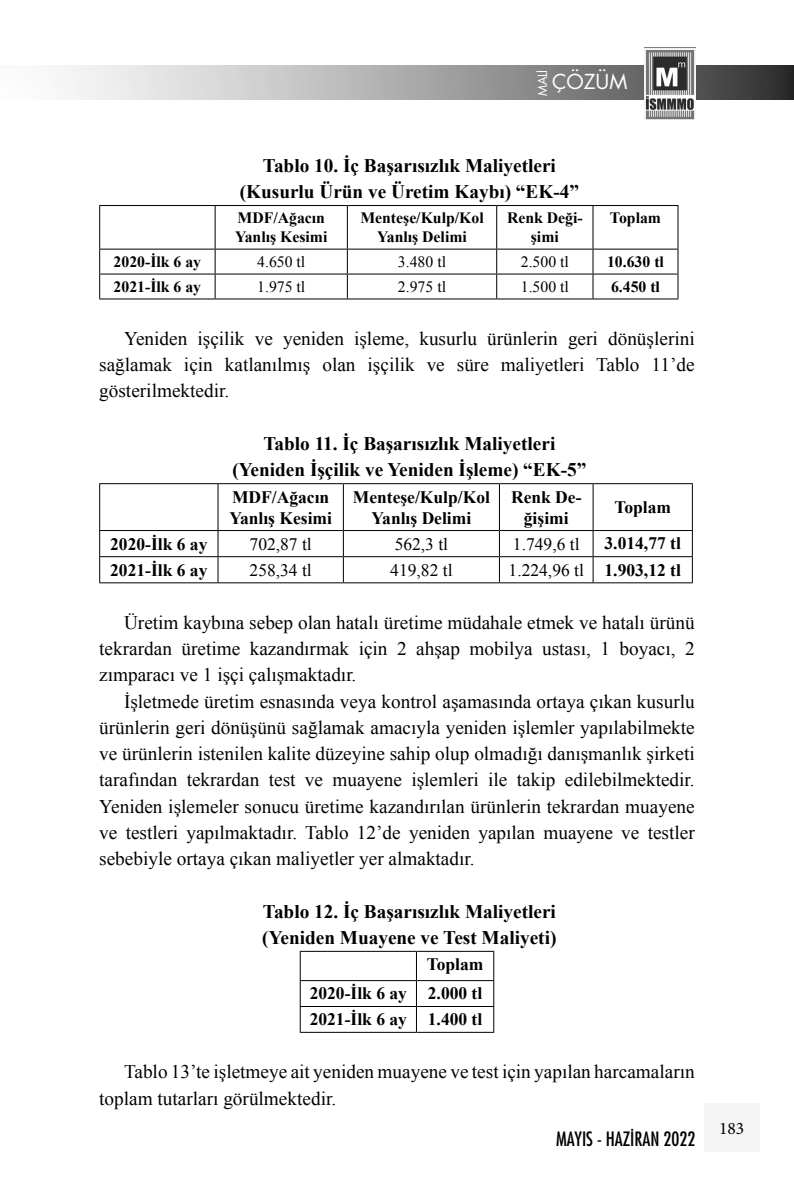
<style>
.page{position:relative;width:794px;height:1191px;background:#fff}
.page>*{position:absolute;margin:0;border:0;box-sizing:border-box;transform-origin:0 0}
.t1{font:20.12px "Futura Book Tr";color:#fff}
.No_Spacing{font:19.25px/26.2px "Times New Roman";color:#000;text-align:justify}
.No_Spacing-2{font:700 19.25px "Times New Roman";color:#000}
.t2{font:19.25px "Futura Cond Nr Tr";color:#000}
.No_Spacing-3{font:700 17.5px/21px "Times New Roman";color:#000;text-align:center}
.No_Spacing-4{font:17.5px "Times New Roman";color:#000}
.t3{font:17.5px "Minion Pro";color:#000}
.No_Spacing-5{font:700 15.75px/18.9px "Times New Roman";color:#000;text-align:center}
.No_Spacing-6{font:15.75px "Times New Roman";color:#000}
.t4{font:12.25px "Futura Book Tr";color:#fff}
</style>
<div class="page">
<svg style="left:64px;top:65px;width:730px;height:35px;background:#a3a3a3"></svg>
<img style="left:644px;top:47px;width:51px;height:73px">
<div style="left:704px;top:1103px;width:55px;height:48px;background:#f5f5f5"></div>
<hr style="left:99px;top:205px;width:116px;height:1px;background:#000">
<hr style="left:99px;top:206px;width:1px;height:43px;background:#000">
<hr style="left:215px;top:205px;width:132px;height:1px;background:#000">
<hr style="left:215px;top:206px;width:1px;height:43px;background:#000">
<hr style="left:347px;top:205px;width:150px;height:1px;background:#000">
<hr style="left:347px;top:206px;width:1px;height:43px;background:#000">
<hr style="left:497px;top:205px;width:96px;height:1px;background:#000">
<hr style="left:496px;top:206px;width:1px;height:43px;background:#000">
<hr style="left:593px;top:205px;width:85px;height:1px;background:#000">
<hr style="left:592px;top:206px;width:1px;height:43px;background:#000">
<hr style="left:677px;top:206px;width:1px;height:43px;background:#000">
<hr style="left:99px;top:249px;width:116px;height:1px;background:#000">
<hr style="left:215px;top:249px;width:132px;height:1px;background:#000">
<hr style="left:347px;top:249px;width:150px;height:1px;background:#000">
<hr style="left:497px;top:249px;width:96px;height:1px;background:#000">
<hr style="left:593px;top:249px;width:85px;height:1px;background:#000">
<hr style="left:99px;top:274px;width:116px;height:1px;background:#000">
<svg style="left:99px;top:249px;width:1px;height:49px"></svg>
<hr style="left:215px;top:274px;width:132px;height:1px;background:#000">
<svg style="left:215px;top:249px;width:1px;height:49px"></svg>
<hr style="left:347px;top:274px;width:150px;height:1px;background:#000">
<svg style="left:347px;top:249px;width:1px;height:49px"></svg>
<hr style="left:497px;top:274px;width:96px;height:1px;background:#000">
<svg style="left:496px;top:249px;width:1px;height:49px"></svg>
<hr style="left:593px;top:274px;width:85px;height:1px;background:#000">
<svg style="left:592px;top:249px;width:1px;height:49px"></svg>
<svg style="left:677px;top:249px;width:1px;height:49px"></svg>
<hr style="left:99px;top:298px;width:116px;height:1px;background:#000">
<hr style="left:215px;top:298px;width:132px;height:1px;background:#000">
<hr style="left:347px;top:298px;width:150px;height:1px;background:#000">
<hr style="left:497px;top:298px;width:96px;height:1px;background:#000">
<hr style="left:593px;top:298px;width:85px;height:1px;background:#000">
<hr style="left:99px;top:483px;width:119px;height:1px;background:#000">
<hr style="left:99px;top:484px;width:1px;height:46px;background:#000">
<hr style="left:218px;top:483px;width:125px;height:1px;background:#000">
<hr style="left:218px;top:484px;width:1px;height:46px;background:#000">
<hr style="left:343px;top:483px;width:156px;height:1px;background:#000">
<hr style="left:343px;top:484px;width:1px;height:46px;background:#000">
<hr style="left:499px;top:483px;width:94px;height:1px;background:#000">
<hr style="left:499px;top:484px;width:1px;height:46px;background:#000">
<hr style="left:593px;top:483px;width:100px;height:1px;background:#000">
<hr style="left:592px;top:484px;width:1px;height:46px;background:#000">
<hr style="left:692px;top:484px;width:1px;height:46px;background:#000">
<hr style="left:99px;top:530px;width:119px;height:1px;background:#000">
<hr style="left:218px;top:530px;width:125px;height:1px;background:#000">
<hr style="left:343px;top:530px;width:156px;height:1px;background:#000">
<hr style="left:499px;top:530px;width:94px;height:1px;background:#000">
<hr style="left:593px;top:530px;width:100px;height:1px;background:#000">
<hr style="left:99px;top:556px;width:119px;height:1px;background:#000">
<svg style="left:99px;top:531px;width:1px;height:51px"></svg>
<hr style="left:218px;top:556px;width:125px;height:1px;background:#000">
<svg style="left:218px;top:531px;width:1px;height:51px"></svg>
<hr style="left:343px;top:556px;width:156px;height:1px;background:#000">
<svg style="left:343px;top:531px;width:1px;height:51px"></svg>
<hr style="left:499px;top:556px;width:94px;height:1px;background:#000">
<svg style="left:499px;top:531px;width:1px;height:51px"></svg>
<hr style="left:593px;top:556px;width:100px;height:1px;background:#000">
<svg style="left:592px;top:531px;width:1px;height:51px"></svg>
<svg style="left:692px;top:531px;width:1px;height:51px"></svg>
<hr style="left:99px;top:582px;width:119px;height:1px;background:#000">
<hr style="left:218px;top:582px;width:125px;height:1px;background:#000">
<hr style="left:343px;top:582px;width:156px;height:1px;background:#000">
<hr style="left:499px;top:582px;width:94px;height:1px;background:#000">
<hr style="left:593px;top:582px;width:100px;height:1px;background:#000">
<hr style="left:300px;top:951px;width:116px;height:1px;background:#000">
<hr style="left:416px;top:951px;width:78px;height:1px;background:#000">
<hr style="left:300px;top:980px;width:116px;height:1px;background:#000">
<hr style="left:416px;top:980px;width:78px;height:1px;background:#000">
<hr style="left:300px;top:1006px;width:116px;height:1px;background:#000">
<svg style="left:300px;top:951px;width:1px;height:81px"></svg>
<hr style="left:416px;top:1006px;width:78px;height:1px;background:#000">
<svg style="left:416px;top:951px;width:1px;height:81px"></svg>
<svg style="left:493px;top:951px;width:1px;height:81px"></svg>
<hr style="left:300px;top:1032px;width:116px;height:1px;background:#000">
<hr style="left:416px;top:1032px;width:78px;height:1px;background:#000">
<p class="t4" style="left:534px;top:96px;width:27px;rotate:-90deg">MALİ</p>
<p class="t1" style="left:552px;top:68px;width:77px">ÇÖZÜM</p>
<p class="No_Spacing-2" style="left:263px;top:152px;width:294px">Tablo 10. İç Başarısızlık Maliyetleri</p>
<p class="No_Spacing-2" style="left:240px;top:178px;width:341px">(Kusurlu Ürün ve Üretim Kaybı) “EK-4”</p>
<p class="No_Spacing-5" style="left:235px;top:208px;width:94px;text-align:left">MDF/Ağacın<br>Yanlış Kesimi</p>
<p class="No_Spacing-5" style="left:360px;top:208px;width:125px">Menteşe/Kulp/Kol<br>Yanlış Delimi</p>
<p class="No_Spacing-5" style="left:507px;top:208px;width:77px">Renk Deği&shy;şimi</p>
<p class="No_Spacing-5" style="left:610px;top:208px;width:53px">Toplam</p>
<p class="No_Spacing-5" style="left:114px;top:252px;width:89px">2020-İlk 6 ay</p>
<p class="No_Spacing-6" style="left:257px;top:251px;width:50px">4.650 tl</p>
<p class="No_Spacing-6" style="left:398px;top:251px;width:50px">3.480 tl</p>
<p class="No_Spacing-6" style="left:521px;top:251px;width:50px">2.500 tl</p>
<p class="No_Spacing-5" style="left:607px;top:252px;width:58px">10.630 tl</p>
<p class="No_Spacing-5" style="left:114px;top:277px;width:89px">2021-İlk 6 ay</p>
<p class="No_Spacing-6" style="left:257px;top:276px;width:50px">1.975 tl</p>
<p class="No_Spacing-6" style="left:398px;top:276px;width:50px">2.975 tl</p>
<p class="No_Spacing-6" style="left:521px;top:276px;width:50px">1.500 tl</p>
<p class="No_Spacing-5" style="left:611px;top:277px;width:50px">6.450 tl</p>
<p class="No_Spacing" style="left:99px;top:325px;width:597px;text-indent:25px">Yeniden işçilik ve yeniden işleme, kusurlu ürünlerin geri dönüşlerini sağlamak için katlanılmış olan işçilik ve süre maliyetleri Tablo 11’de gösterilmektedir.</p>
<p class="No_Spacing-2" style="left:263px;top:430px;width:293px">Tablo 11. İç Başarısızlık Maliyetleri</p>
<p class="No_Spacing-2" style="left:232px;top:456px;width:355px">(Yeniden İşçilik ve Yeniden İşleme) “EK-5”</p>
<p class="No_Spacing-3" style="left:229px;top:486px;width:104px;text-align:left">MDF/Ağacın<br>Yanlış Kesimi</p>
<p class="No_Spacing-3" style="left:353px;top:486px;width:139px">Menteşe/Kulp/Kol<br>Yanlış Delimi</p>
<p class="No_Spacing-3" style="left:511px;top:486px;width:72px">Renk De&shy;ğişimi</p>
<p class="No_Spacing-3" style="left:614px;top:496px;width:58px">Toplam</p>
<p class="No_Spacing-3" style="left:110px;top:533px;width:99px">2020-İlk 6 ay</p>
<p class="No_Spacing-4" style="left:249px;top:532px;width:64px">702,87 tl</p>
<p class="No_Spacing-4" style="left:395px;top:532px;width:55px">562,3 tl</p>
<p class="No_Spacing-4" style="left:513px;top:532px;width:68px">1.749,6 tl</p>
<p class="No_Spacing-3" style="left:604px;top:532px;width:78px">3.014,77 tl</p>
<p class="No_Spacing-3" style="left:110px;top:559px;width:99px">2021-İlk 6 ay</p>
<p class="No_Spacing-4" style="left:249px;top:558px;width:64px">258,34 tl</p>
<p class="No_Spacing-4" style="left:390px;top:558px;width:64px">419,82 tl</p>
<p class="No_Spacing-4" style="left:508px;top:558px;width:77px">1.224,96 tl</p>
<p class="No_Spacing-3" style="left:604px;top:559px;width:78px">1.903,12 tl</p>
<p class="No_Spacing" style="left:99px;top:609px;width:597px;text-indent:25px">Üretim kaybına sebep olan hatalı üretime müdahale etmek ve hatalı ürünü tekrardan üretime kazandırmak için 2 ahşap mobilya ustası, 1 boyacı, 2 zımparacı ve 1 işçi çalışmaktadır.</p>
<p class="No_Spacing" style="left:99px;top:687px;width:597px;text-indent:25px">İşletmede üretim esnasında veya kontrol aşamasında ortaya çıkan kusurlu ürünlerin geri dönüşünü sağlamak amacıyla yeniden işlemler yapılabilmekte ve ürünlerin istenilen kalite düzeyine sahip olup olmadığı danışmanlık şirketi tarafından tekrardan test ve muayene işlemleri ile takip edilebilmektedir.<br>Yeniden işlemeler sonucu üretime kazandırılan ürünlerin tekrardan muayene ve testleri yapılmaktadır. Tablo 12’de yeniden yapılan muayene ve testler sebebiyle ortaya çıkan maliyetler yer almaktadır.</p>
<p class="No_Spacing-2" style="left:263px;top:898px;width:294px">Tablo 12. İç Başarısızlık Maliyetleri</p>
<p class="No_Spacing-2" style="left:262px;top:924px;width:296px">(Yeniden Muayene ve Test Maliyeti)</p>
<p class="No_Spacing-3" style="left:427px;top:953px;width:58px">Toplam</p>
<p class="No_Spacing-3" style="left:310px;top:982px;width:99px">2020-İlk 6 ay</p>
<p class="No_Spacing-3" style="left:428px;top:982px;width:56px">2.000 tl</p>
<p class="No_Spacing-3" style="left:310px;top:1008px;width:99px">2021-İlk 6 ay</p>
<p class="No_Spacing-3" style="left:428px;top:1008px;width:56px">1.400 tl</p>
<p class="No_Spacing" style="left:99px;top:1058px;width:597px;text-indent:25px">Tablo 13’te işletmeye ait yeniden muayene ve test için yapılan harcamaların toplam tutarları görülmektedir.</p>
<p class="t2" style="left:556px;top:1126px;width:141px">MAYIS - HAZIRAN 2022</p>
<p class="t3" style="left:719px;top:1116px;width:27px">183</p>
</div>
